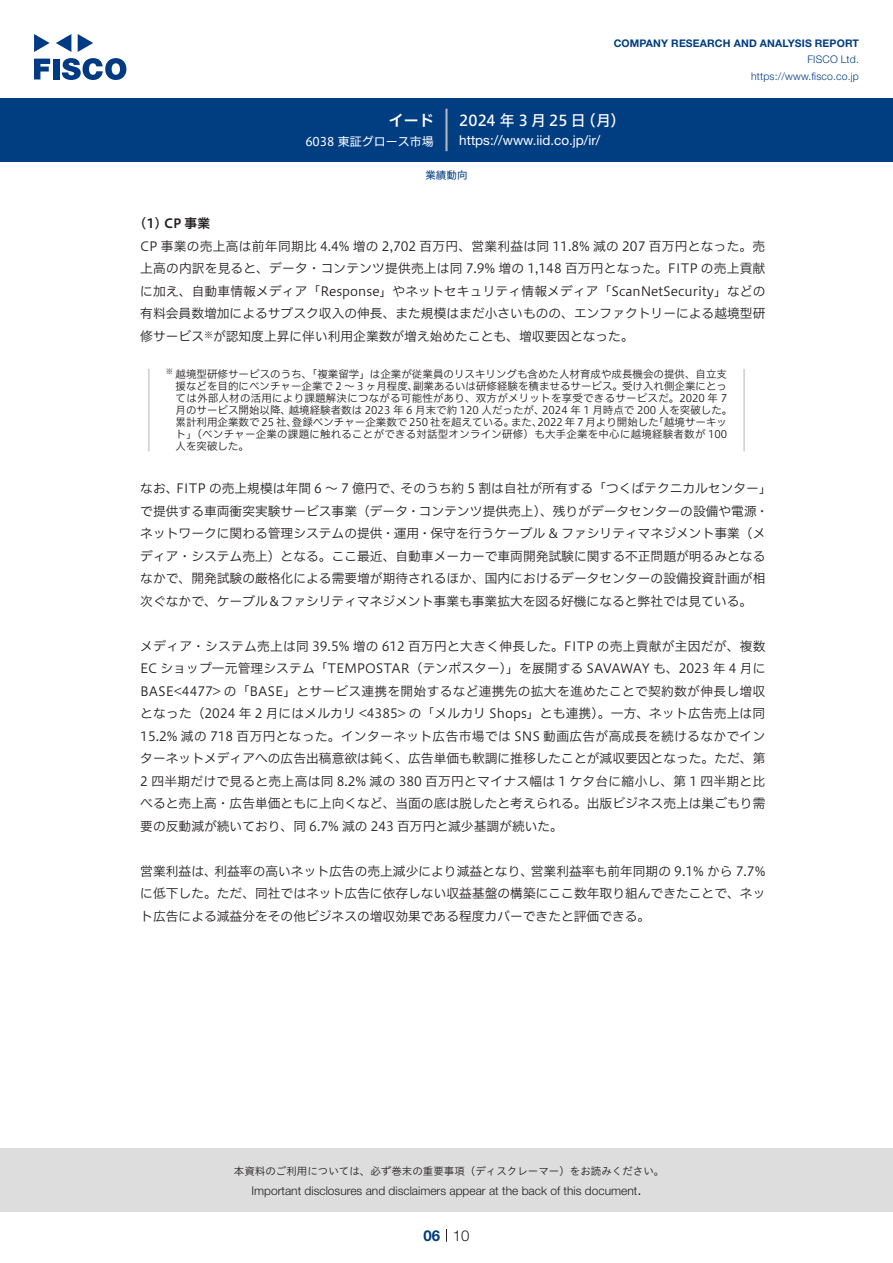
<style>
.page{position:relative;width:893px;height:1263px;background:#fff}
.page>*{position:absolute;margin:0;border:0;box-sizing:border-box;transform-origin:0 0}
.t1{font:15px "Hiragino UD Sans F Std N W5";letter-spacing:.21em;color:#fff}
.t2{font:300 15px "Helvetica Neue LT Std";color:#231f20}
.t3{font:15px "Hiragino UD Sans F Std N W6";color:#fff}
.t4{font:700 15px "Helvetica Neue LT Std";color:#003d81}
.t5{font:13.5px "Helvetica Neue LT Std";color:#fff}
.本文3mm{font:12.75px/22.5px "Hiragino UD Sans F Std N W3";color:#231f20}
.本文3mm-2{font:12.75px "Hiragino UD Sans F Std N W3";letter-spacing:.02em;color:#231f20}
.小タイトル3mm{font:12.75px "Hiragino UD Sans F Std N W6";color:#231f20}
.t6{font:300 12px "Helvetica Neue LT Std";color:#231f20}
.t7{font:12px "Hiragino UD Sans F Std N W4";color:#fff}
.t8{font:10.5px "Hiragino UD Sans F Std N W3";color:#231f20}
.t9{font:10.5px/12px "Hiragino UD Sans F Std N W3";letter-spacing:.02em;color:#231f20}
.t10{font:10.5px "Hiragino UD Sans Std W3";color:#231f20}
.t11{font:700 10.5px "Helvetica Neue LT Std";letter-spacing:.015em;color:#003d81}
.t12{font:300 10.5px/16.5px "Helvetica Neue LT Std";letter-spacing:.015em;color:#003d81;text-align:right}
.ヘッダー{font:10.5px "Hiragino UD Sans F Std N W4";color:#003d81}
.本文3mm-3{font:8.85px "Hiragino UD Sans F Std N W3";color:#231f20}
.t13{font:7.35px "Hiragino UD Sans F Std N W3";color:#231f20}
</style>
<div class="page">
<div style="left:0;top:1148px;width:893px;height:64px;background:#ddd"></div>
<svg style="left:34px;top:59px;width:16px;height:20px"></svg>
<div style="left:53px;top:59px;width:6px;height:20px;background:#003a83"></div>
<svg style="left:62px;top:58px;width:64px;height:22px"></svg>
<svg style="left:34px;top:34px;width:16px;height:18px"></svg>
<svg style="left:78px;top:34px;width:15px;height:18px"></svg>
<svg style="left:56px;top:34px;width:15px;height:18px"></svg>
<div style="left:0;top:98px;width:893px;height:64px;background:#003d81"></div>
<hr style="left:445px;top:109px;width:3px;height:42px;background:#b5b5b6">
<svg style="left:446px;top:1229px;width:1px;height:13px"></svg>
<hr style="left:148px;top:369px;width:2px;height:82px;background:#d3d3d3">
<hr style="left:743px;top:369px;width:2px;height:82px;background:#d3d3d3">
<p class="t3" style="left:389px;top:109px;width:46px">イード</p>
<p class="t7" style="left:305px;top:132px;width:130px">6038 東証グロース市場</p>
<p class="t11" style="left:614px;top:37px;width:247px">COMPANY RESEARCH AND ANALYSIS REPORT</p>
<p class="t12" style="left:751px;top:51px;width:109px">FISCO Ltd. https://www.fisco.co j p.</p>
<p class="t1" style="left:581px;top:109px;width:46px">（月(</p>
<p class="t1" style="left:459px;top:109px;width:128px">2024年3月25日</p>
<p class="t5" style="left:459px;top:132px;width:143px">https: / / w w w . i i d . c o j p. /i r/</p>
<p class="ヘッダー" style="left:425px;top:167px;width:43px">業績動向</p>
<p class="小タイトル3mm" style="left:140px;top:214px;width:71px">1( ) CP 事業</p>
<p class="本文3mm-2" style="left:140px;top:236px;width:626px">CP 事業の売上高は前年同期比 4.4% 増の 2,702 百万円、営業利益は同 11.8% 減の 207 百万円となった。売</p>
<p class="本文3mm" style="left:140px;top:256px;width:626px">上高の内訳を見ると、データ・コンテンツ提供売上は同 7.9% 増の 1,148 百万円となった。FITP の売上貢献</p>
<p class="本文3mm" style="left:140px;top:279px;width:627px">に加え、自動車情報メディア「Response」やネットセキュリティ情報メディア「ScanNetSecurity」などの</p>
<p class="本文3mm" style="left:140px;top:301px;width:627px">有料会員数増加によるサブスク収入の伸長、また規模はまだ小さいものの、エンファクトリーによる越境型研</p>
<p class="本文3mm" style="left:213px;top:324px;width:422px">が認知度上昇に伴い利用企業数が増え始めたことも、増収要因となった。</p>
<p class="本文3mm" style="left:140px;top:324px;width:65px">修サービス</p>
<p class="t8" style="left:176px;top:366px;width:553px">越境型研修サービスのうち、「複業留学」は企業が従業員のリスキリングも含めた人材育成や成長機会の提供、自立支</p>
<p class="本文3mm-3" style="left:204px;top:328px;width:10px">※</p>
<p class="t13" style="left:166px;top:366px;width:9px">※</p>
<p class="t8" style="left:413px;top:378px;width:315px">副業あるいは研修経験を積ませるサービス。受け入れ側企業にとっ</p>
<p class="t8" style="left:176px;top:378px;width:244px">援などを目的にベンチャー企業で 2 ～ 3 ヶ月程度、</p>
<p class="t9" style="left:176px;top:392px;width:553px">ては外部人材の活用により課題解決につながる可能性があり、双方がメリットを享受できるサービスだ。2020 年 7</p>
<p class="t8" style="left:542px;top:402px;width:192px">2024 年 1 月時点で 200 人を突破した。</p>
<p class="t8" style="left:176px;top:402px;width:117px">月のサービス開始以降、</p>
<p class="t8" style="left:289px;top:402px;width:257px">越境経験者数は 2023 年 6 月末で約 120 人だったが、</p>
<p class="t8" style="left:537px;top:414px;width:123px">2022 年 7 月より開始した</p>
<p class="t8" style="left:654px;top:414px;width:75px">「越境サーキッ</p>
<p class="t9" style="left:176px;top:416px;width:553px">累計利用企業数で 25 社、<br>ト」（ベンチャー企業の課題に触れることができる対話型オンライン研修）も大手企業を中心に越境経験者数が 100人を突破した。</p>
<p class="本文3mm" style="left:401px;top:477px;width:373px">そのうち約 5 割は自社が所有する「つくばテクニカルセンター「</p>
<p class="t8" style="left:292px;top:414px;width:224px">登録ベンチャー企業数で 250 社を超えている。</p>
<p class="t8" style="left:511px;top:414px;width:33px">また、</p>
<p class="本文3mm" style="left:176px;top:477px;width:228px">FITP の売上規模は年間 6 ～ 7 億円で、</p>
<p class="本文3mm" style="left:140px;top:477px;width:630px">なお、<br>で提供する車両衝突実験サービス事業（データ・コンテンツ提供売上）、残りがデータセンターの設備や電源・ネットワークに関わる管理システムの提供・運用・保守を行うケーブル &amp; ファシリティマネジメント事業（メディア・システム売上）となる。ここ最近、自動車メーカーで車両開発試験に関する不正問題が明るみとなるなかで、開発試験の厳格化による需要増が期待されるほか、国内におけるデータセンターの設備投資計画が相次ぐなかで、ケーブル＆ファシリティマネジメント事業も事業拡大を図る好機になると弊社では見ている。</p>
<p class="本文3mm" style="left:140px;top:634px;width:627px;text-align:justify">メディア・システム売上は同 39.5% 増の 612 百万円と大きく伸長した。FITP の売上貢献が主因だが、複数EC ショップ一元管理システム「TEMPOSTAR（テンポスター）」を展開する SAVAWAY も、2023 年 4 月にBASE&lt;4477&gt; の「BASE」とサービス連携を開始するなど連携先の拡大を進めたことで契約数が伸長し増収となった（2024 年 2 月にはメルカリ &lt;4385&gt; の「メルカリ Shops」とも連携）。一方、ネット広告売上は同15.2% 減の 718 百万円となった。インターネット広告市場では SNS 動画広告が高成長を続けるなかでインターネットメディアへの広告出稿意欲は鈍く、広告単価も軟調に推移したことが減収要因となった。ただ、第2 四半期だけで見ると売上高は同 8.2% 減の 380 百万円とマイナス幅は 1 ケタ台に縮小し、第 1 四半期と比べると売上高・広告単価ともに上向くなど、当面の底は脱したと考えられる。出版ビジネス売上は巣ごもり需要の反動減が続いており、同 6.7% 減の 243 百万円と減少基調が続いた。</p>
<p class="本文3mm" style="left:531px;top:859px;width:236px">営業利益率も前年同期の 9.1% から 7.7%</p>
<p class="本文3mm" style="left:140px;top:859px;width:627px">営業利益は、<br>に低下した。ただ、同社ではネット広告に依存しない収益基盤の構築にここ数年取り組んできたことで、ネット広告による減益分をその他ビジネスの増収効果である程度カバーできたと評価できる。</p>
<p class="本文3mm" style="left:214px;top:859px;width:320px">利益率の高いネット広告の売上減少により減益となり、</p>
<p class="t10" style="left:234px;top:1163px;width:432px">本資料のご利用については、必ず巻末の重要事項（ディスクレーマー）をお読みください。</p>
<p class="t2" style="left:637px;top:1180px;width:6px">.</p>
<p class="t6" style="left:251px;top:1183px;width:387px">Important disclosures and disclaimers appear at the back of this document</p>
<p class="t4" style="left:423px;top:1226px;width:18px">06</p>
<p class="t2" style="left:453px;top:1226px;width:18px">10</p>
</div>
